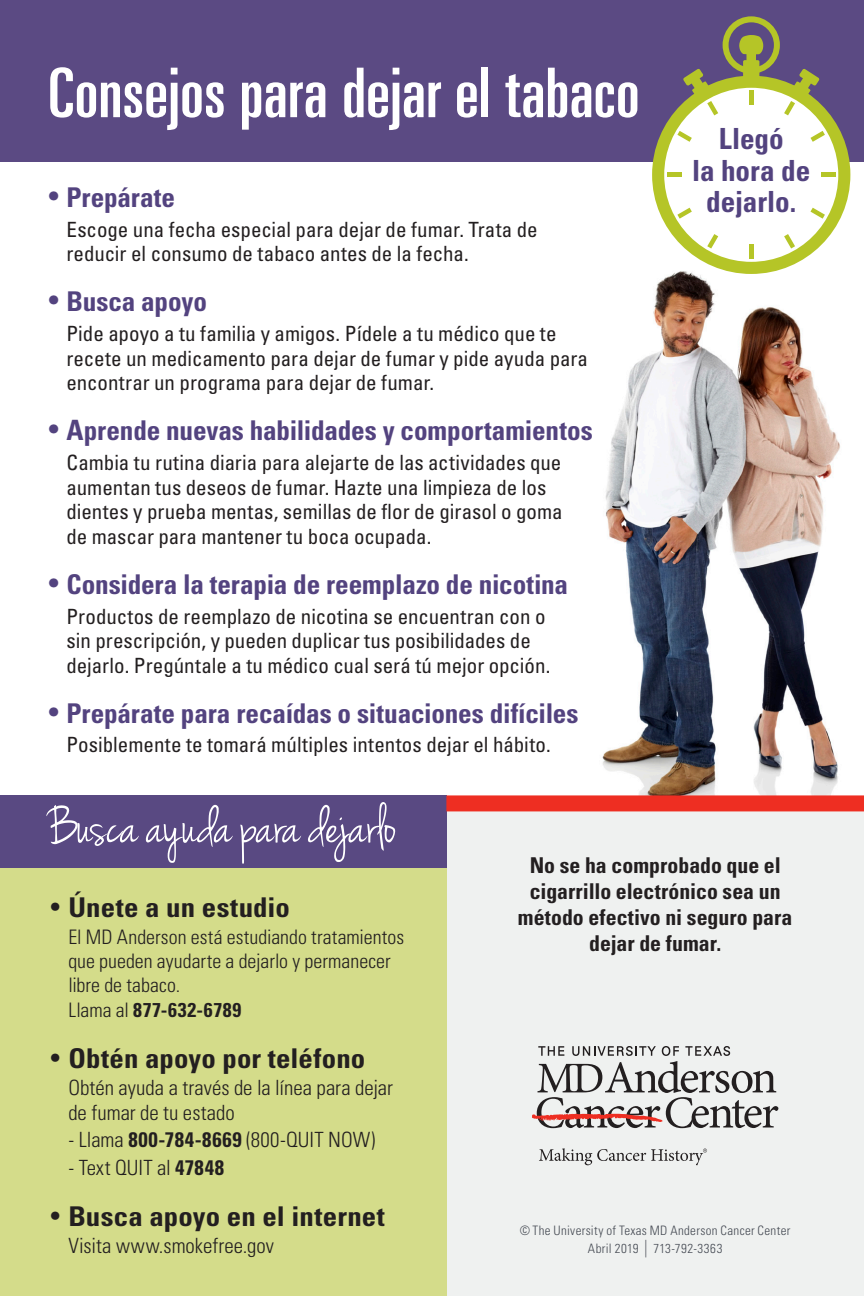
<style>
.page{position:relative;width:864px;height:1296px;background:#fff}
.page>*{position:absolute;margin:0;border:0;box-sizing:border-box;transform-origin:0 0}
.t1{font:ultra-condensed 68.6px "Univers LT Std";color:#fff;scale:1.05 1}
.t2{font:58px "Jenna Sue";letter-spacing:-.01em;color:#fff}
.t3{font:700 condensed 29.2px/31.2px "Univers LT Std";color:#53437f;text-align:center}
.t4{font:700 condensed 27.2px "Univers LT Std";letter-spacing:-.005em;color:#53437f}
.t5{font:700 condensed 27.2px "Univers LT Std";letter-spacing:.005em;color:#231f20;scale:1.06 1}
.t6{font:700 condensed 21.8px/26px "Univers LT Std";color:#231f20;text-align:center}
.t7{font:condensed 21px/24.6px "Univers LT Std";color:#231f20}
.t8{font:300 condensed 21px/25px "Univers LT Std";color:#231f20}
.t9{font:300 condensed 20px/24.6px "Univers LT Std";color:#231f20}
.t10{font:300 condensed 13px/17.8px "Univers LT Std";letter-spacing:.025em;color:#464b54;text-align:center}
.s1{font-size:25.2px}
.s2{font-size:28px}
.s3{font-size:23px}
.s4{font-weight:700}
.s5{font-size:17.6px}
</style>
<div class="page">
<div style="left:0;top:0;width:864px;height:162px;background:#5b4a83"></div>
<img style="left:602px;top:274px;width:238px;height:521px">
<div style="left:436px;top:808px;width:428px;height:488px;background:#eff1f0"></div>
<div style="left:0;top:867px;width:446px;height:429px;background:#d4dc8a"></div>
<div style="left:0;top:795px;width:446px;height:73px;background:#594982"></div>
<svg style="left:652px;top:16px;width:198px;height:258px"></svg>
<svg style="left:532px;top:1046px;width:246px;height:82px"></svg>
<svg style="left:539px;top:1148px;width:168px;height:17px"></svg>
<div style="left:446px;top:795px;width:418px;height:16px;background:#ee2e22"></div>
<p class="t1" style="left:48px;top:54px;width:565px">Consejos para dejar el tabaco</p>
<p class="t4" style="left:48px;top:181px;width:128px"><span class="s1">•</span> Prepárate</p>
<p class="t7" style="left:66px;top:217px;width:473px">Escoge una fecha especial para dejar de fumar. Trata de reducir el consumo de tabaco antes de la fecha.</p>
<p class="t4" style="left:48px;top:285px;width:160px"><span class="s1">•</span> Busca apoyo</p>
<p class="t7" style="left:66px;top:321px;width:523px">Pide apoyo a tu familia y amigos. Pídele a tu médico que te recete un medicamento para dejar de fumar y pide ayuda para encontrar un programa para dejar de fumar.</p>
<p class="t4" style="left:48px;top:414px;width:546px"><span class="s1">•</span> <span class="s2">A</span>prende nuevas habilidades y comportamientos</p>
<p class="t7" style="left:66px;top:450px;width:498px">Cambia tu rutina diaria para alejarte de las actividades que aumentan tus deseos de fumar. Hazte una limpieza de los dientes y prueba mentas, semillas de flor de girasol o goma de mascar para mantener tu boca ocupada.</p>
<p class="t4" style="left:48px;top:568px;width:521px"><span class="s1">•</span> Considera la terapia de reemplazo de nicotina</p>
<p class="t7" style="left:66px;top:604px;width:486px">Productos de reemplazo de nicotina se encuentran con o sin prescripción, y pueden duplicar tus posibilidades de dejarlo. Pregúntale a tu médico cual será tú mejor opción.</p>
<p class="t4" style="left:48px;top:697px;width:532px"><span class="s1">•</span> Prepárate para recaídas o situaciones difíciles</p>
<p class="t7" style="left:66px;top:732px;width:486px">Posiblemente te tomará múltiples intentos dejar el hábito.</p>
<p class="t3" style="left:692px;top:123px;width:120px">Llegó<br>la hora de dejarlo.</p>
<p class="t2" style="left:49px;top:792px;width:349px">Busca ayuda para dejarlo</p>
<p class="t5" style="left:50px;top:891px;width:228px"><span class="s3">•</span> Únete a un estudio</p>
<p class="t9" style="left:68px;top:924px;width:337px">El MD Anderson está estudiando tratamientos que pueden ayudarte a dejarlo y permanecer libre de tabaco.<br>Llama al <span class="s4">877-632-6789</span></p>
<p class="t5" style="left:50px;top:1042px;width:299px"><span class="s3">•</span> Obtén apoyo por teléfono</p>
<p class="t8" style="left:68px;top:1075px;width:326px">Obtén ayuda a través de la línea para dejar de fumar de tu estado</p>
<p class="t8" style="left:68px;top:1127px;width:309px">- Llama <span class="s4">800-784-8669</span> (800-QUIT NOW)</p>
<p class="t8" style="left:68px;top:1155px;width:157px">- Text QUIT al <span class="s4">47848</span></p>
<p class="t5" style="left:50px;top:1199px;width:317px"><span class="s3">•</span> Busca apoyo en el internet</p>
<p class="t8" style="left:68px;top:1233px;width:207px">Visita www.smokefree.gov</p>
<p class="t6" style="left:518px;top:852px;width:276px">No se ha comprobado que el cigarrillo electrónico sea un método efectivo ni seguro para dejar de fumar.</p>
<p class="t10" style="left:520px;top:1221px;width:272px">© The University of Texas MD Anderson Cancer Center<br>Abril 2019 <span class="s5">|</span> 713-792-3363</p>
</div>
